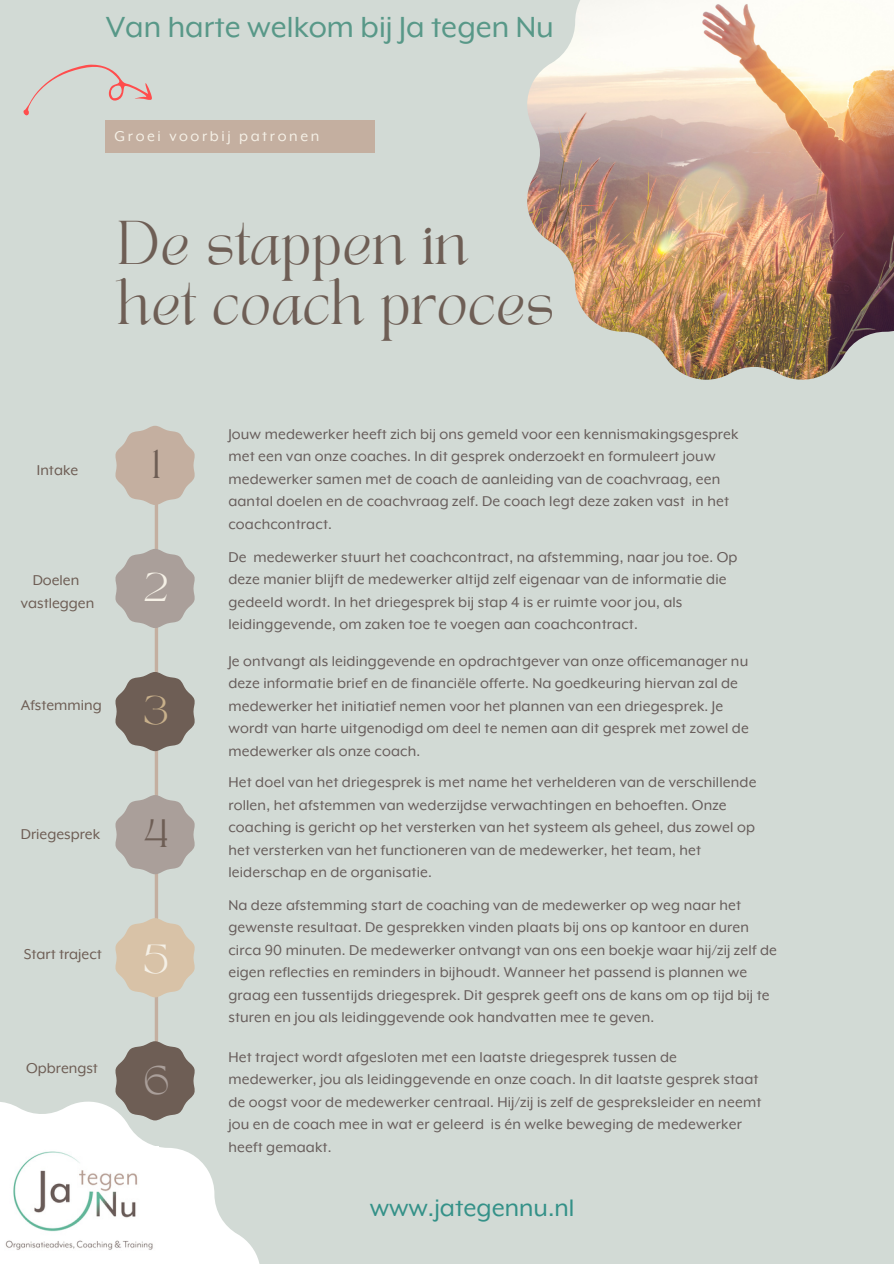
<style>
.page{position:relative;width:894px;height:1264px;background:#fff}
.page>*{position:absolute;margin:0;border:0;box-sizing:border-box;transform-origin:0 0}
.t1{font:43.2px/59.7px "TANAEGEAN";color:#6e5e55}
.t2{font:33.75px "Mr Eaves XL Mod OT";color:#589888}
.t3{font:27.75px "Mr Eaves XL Mod OT";color:#349188}
.t4{font:27.75px "TANAEGEAN";color:#6e5e55}
.t5{font:27.75px "TANAEGEAN";color:#f5f0e6}
.t6{font:27.75px "TANAEGEAN";color:#c8b08b}
.t7{font:27.75px "TANAEGEAN";color:#aa9f9a}
.t8{font:16.5px/22.5px "Mr Eaves XL Mod OT";letter-spacing:.01em;color:#675d5b}
.t9{font:16.5px "Mr Eaves XL Mod OT";color:#6e5e55}
.t10{font:16.5px "Mr Eaves XL Mod OT";letter-spacing:.16em;color:#f5f0e6}
</style>
<div class="page">
<div style="left:0;top:0;width:893px;height:1263px;background:#d2dad5"></div>
<hr style="left:155px;top:467px;width:3px;height:614px;background:#c4afa0">
<svg style="left:115px;top:426px;width:80px;height:79px"></svg>
<svg style="left:115px;top:549px;width:80px;height:79px"></svg>
<svg style="left:115px;top:918px;width:80px;height:79px"></svg>
<svg style="left:115px;top:672px;width:80px;height:79px"></svg>
<svg style="left:115px;top:1041px;width:80px;height:60px"></svg>
<svg style="left:115px;top:795px;width:80px;height:79px"></svg>
<div style="left:106px;top:121px;width:269px;height:32px;background:#c4afa0"></div>
<img style="left:527px;top:0;width:366px;height:380px">
<svg style="left:0;top:1101px;width:259px;height:162px;fill:#fff"></svg>
<img style="left:0;top:1146px;width:158px;height:111px">
<svg style="left:23px;top:64px;width:130px;height:74px"></svg>
<p class="t2" style="left:106px;top:12px;width:449px">Van harte welkom bij Ja tegen Nu</p>
<p class="t10" style="left:115px;top:129px;width:206px">Groei voorbij patronen</p>
<p class="t1" style="left:117px;top:220px;width:439px">De stappen in het coach proces</p>
<p class="t9" style="left:37px;top:462px;width:43px">Intake</p>
<p class="t9" style="left:33px;top:572px;width:48px">Doelen</p>
<p class="t9" style="left:21px;top:596px;width:75px">vastleggen</p>
<p class="t9" style="left:21px;top:698px;width:82px">Afstemming</p>
<p class="t9" style="left:21px;top:826px;width:81px">Driegesprek</p>
<p class="t9" style="left:24px;top:946px;width:80px">Start traject</p>
<p class="t9" style="left:26px;top:1060px;width:73px">Opbrengst</p>
<p class="t4" style="left:152px;top:448px;width:11px">1</p>
<p class="t5" style="left:145px;top:571px;width:25px">2</p>
<p class="t6" style="left:144px;top:694px;width:27px">3</p>
<p class="t4" style="left:144px;top:817px;width:25px">4</p>
<p class="t5" style="left:144px;top:943px;width:27px">5</p>
<p class="t7" style="left:143px;top:1063px;width:28px">6</p>
<p class="t8" style="left:228px;top:423px;width:511px">Jouw medewerker heeft zich bij ons gemeld voor een kennismakingsgesprek met een van onze coaches. In dit gesprek onderzoekt en formuleert jouw medewerker samen met de coach de aanleiding van de coachvraag, een aantal doelen en de coachvraag zelf. De coach legt deze zaken vast in het coachcontract.</p>
<p class="t8" style="left:228px;top:546px;width:510px">De medewerker stuurt het coachcontract, na afstemming, naar jou toe. Op deze manier blijft de medewerker altijd zelf eigenaar van de informatie die gedeeld wordt. In het driegesprek bij stap 4 is er ruimte voor jou, als leidinggevende, om zaken toe te voegen aan coachcontract.</p>
<p class="t8" style="left:228px;top:650px;width:522px">Je ontvangt als leidinggevende en opdrachtgever van onze officemanager nu deze informatie brief en de financiële offerte. Na goedkeuring hiervan zal de medewerker het initiatief nemen voor het plannen van een driegesprek. Je wordt van harte uitgenodigd om deel te nemen aan dit gesprek met zowel de medewerker als onze coach.</p>
<p class="t8" style="left:228px;top:771px;width:529px">Het doel van het driegesprek is met name het verhelderen van de verschillende rollen, het afstemmen van wederzijdse verwachtingen en behoeften. Onze coaching is gericht op het versterken van het systeem als geheel, dus zowel op het versterken van het functioneren van de medewerker, het team, het leiderschap en de organisatie.</p>
<h2 class="t8" style="left:228px;top:894px;width:550px">Na deze afstemming start de coaching van de medewerker op weg naar het gewenste resultaat. De gesprekken vinden plaats bij ons op kantoor en duren circa 90 minuten. De medewerker ontvangt van ons een boekje waar hij/zij zelf de eigen reflecties en reminders in bijhoudt. Wanneer het passend is plannen we graag een tussentijds driegesprek. Dit gesprek geeft ons de kans om op tijd bij te sturen en jou als leidinggevende ook handvatten mee te geven.</h2>
<p class="t8" style="left:228px;top:1046px;width:534px">Het traject wordt afgesloten met een laatste driegesprek tussen de medewerker, jou als leidinggevende en onze coach. In dit laatste gesprek staat de oogst voor de medewerker centraal. Hij/zij is zelf de gespreksleider en neemt jou en de coach mee in wat er geleerd is én welke beweging de medewerker heeft gemaakt.</p>
<p class="t3" style="left:369px;top:1195px;width:206px">www.jategennu.nl</p>
</div>
